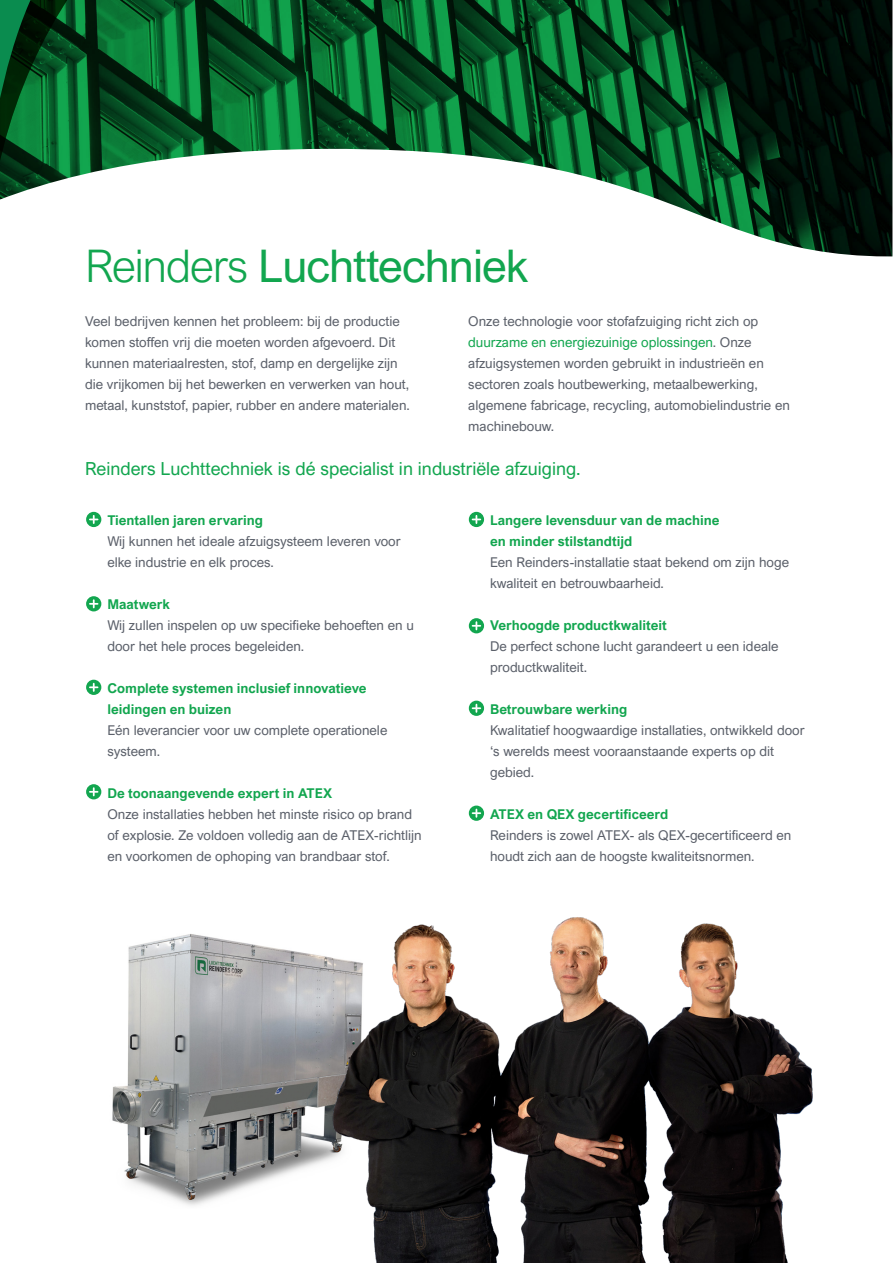
<style>
.page{position:relative;width:893px;height:1263px;background:#fff}
.page>*{position:absolute;margin:0;border:0;box-sizing:border-box;transform-origin:0 0}
.t1{font:45px "Arial Nova";letter-spacing:-.02em;color:#12a64f}
.t2{font:18px "Arial Nova";color:#12a64f}
.t3{font:13.5px/21px "Arial Nova";color:#5b606a}
.t4{font:700 13.5px/21px "Arial Nova";color:#12a64f}
.s1{font-weight:300}
.s2{color:#12a64f}
</style>
<div class="page">
<img style="left:112px;top:934px;width:195px;height:272px">
<img style="left:366px;top:0;width:526px;height:148px">
<svg style="left:86px;top:148px;width:806px;height:458px"></svg>
<svg style="left:86px;top:596px;width:15px;height:15px"></svg>
<svg style="left:90px;top:600px;width:8px;height:7px"></svg>
<svg style="left:86px;top:680px;width:15px;height:15px"></svg>
<svg style="left:90px;top:684px;width:8px;height:7px"></svg>
<svg style="left:86px;top:784px;width:15px;height:15px"></svg>
<svg style="left:90px;top:788px;width:8px;height:7px"></svg>
<div style="left:86px;top:512px;width:15px;height:15px;background:#12a64f;border-radius:50%"></div>
<svg style="left:90px;top:516px;width:8px;height:7px"></svg>
<svg style="left:469px;top:512px;width:15px;height:15px"></svg>
<svg style="left:473px;top:516px;width:7px;height:7px"></svg>
<svg style="left:469px;top:618px;width:15px;height:15px"></svg>
<svg style="left:473px;top:622px;width:7px;height:7px"></svg>
<svg style="left:469px;top:701px;width:15px;height:15px"></svg>
<svg style="left:473px;top:704px;width:7px;height:8px"></svg>
<svg style="left:469px;top:805px;width:15px;height:16px"></svg>
<svg style="left:473px;top:809px;width:7px;height:8px"></svg>
<svg style="left:114px;top:0;width:252px;height:286px"></svg>
<svg style="left:0;top:0;width:114px;height:289px"></svg>
<img style="left:307px;top:917px;width:506px;height:346px">
<p class="t1" style="left:85px;top:240px;width:445px"><span class="s1">Reinders</span> Luchttechniek</p>
<p class="t3" style="left:85px;top:311px;width:326px">Veel bedrijven kennen het probleem: bij de productie komen stoffen vrij die moeten worden afgevoerd. Dit kunnen materiaalresten, stof, damp en dergelijke zijn die vrijkomen bij het bewerken en verwerken van hout, metaal, kunststof, papier, rubber en andere materialen.</p>
<p class="t3" style="left:468px;top:311px;width:323px">Onze technologie voor stofafzuiging richt zich op <span class="s2">duurzame en energiezuinige oplossingen</span>. Onze afzuigsystemen worden gebruikt in industrieën en sectoren zoals houtbewerking, metaalbewerking, algemene fabricage, recycling, automobielindustrie en machinebouw.</p>
<p class="t2" style="left:85px;top:458px;width:497px">Reinders Luchttechniek is dé specialist in industriële afzuiging.</p>
<p class="t4" style="left:107px;top:509px;width:157px">Tientallen jaren ervaring</p>
<p class="t3" style="left:107px;top:530px;width:295px">Wij kunnen het ideale afzuigsysteem leveren voor elke industrie en elk proces.</p>
<p class="t4" style="left:107px;top:593px;width:64px">Maatwerk</p>
<p class="t3" style="left:107px;top:614px;width:308px">Wij zullen inspelen op uw specifieke behoeften en u door het hele proces begeleiden.</p>
<p class="t4" style="left:107px;top:677px;width:261px">Complete systemen inclusief innovatieve</p>
<p class="t4" style="left:107px;top:698px;width:125px">leidingen en buizen</p>
<p class="t3" style="left:107px;top:719px;width:282px">Eén leverancier voor uw complete operationele systeem.</p>
<p class="t4" style="left:107px;top:782px;width:226px">De toonaangevende expert in ATEX</p>
<p class="t3" style="left:107px;top:803px;width:316px">Onze installaties hebben het minste risico op brand of explosie. Ze voldoen volledig aan de ATEX-richtlijn en voorkomen de ophoping van brandbaar stof.</p>
<p class="t4" style="left:490px;top:509px;width:231px">Langere levensduur van de machine en minder stilstandtijd</p>
<p class="t3" style="left:490px;top:551px;width:300px">Een Reinders-installatie staat bekend om zijn hoge kwaliteit en betrouwbaarheid.</p>
<p class="t4" style="left:490px;top:614px;width:178px">Verhoogde productkwaliteit</p>
<p class="t3" style="left:490px;top:635px;width:290px">De perfect schone lucht garandeert u een ideale productkwaliteit.</p>
<p class="t4" style="left:490px;top:698px;width:139px">Betrouwbare werking</p>
<p class="t3" style="left:490px;top:719px;width:316px">Kwalitatief hoogwaardige installaties, ontwikkeld door ‘s werelds meest vooraanstaande experts op dit gebied.</p>
<p class="t4" style="left:490px;top:803px;width:180px">ATEX en QEX gecertificeerd</p>
<p class="t3" style="left:490px;top:824px;width:303px">Reinders is zowel ATEX- als QEX-gecertificeerd en houdt zich aan de hoogste kwaliteitsnormen.</p>
</div>
